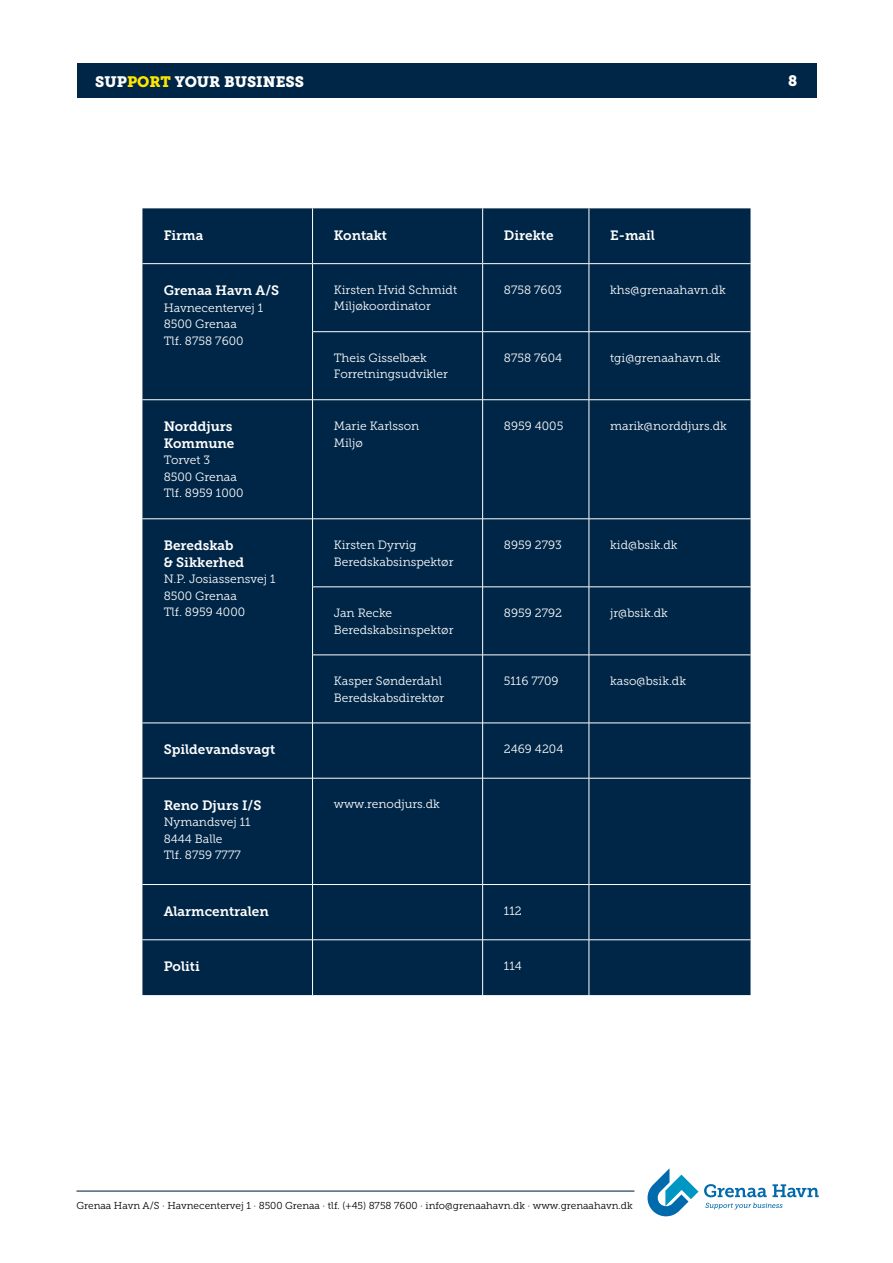
<style>
.page{position:relative;width:893px;height:1263px;background:#fff}
.page>*{position:absolute;margin:0;border:0;box-sizing:border-box;transform-origin:0 0}
.t1{font:15px "Museo Slab 900";color:#fff}
.t2{font:13.5px/16.5px "Museo Slab 700";color:#fff}
.t3{font:12px/16.5px "Museo Slab 300";color:#fff}
.t4{font:10.05px "Museo Slab 300";color:#000}
.s1{color:#ffe600}
</style>
<div class="page">
<hr style="left:77px;top:1190px;width:557px;height:1px;background:#002647">
<div style="left:77px;top:64px;width:739px;height:34px;background:#002647"></div>
<svg style="left:704px;top:1184px;width:115px;height:13px"></svg>
<svg style="left:705px;top:1203px;width:78px;height:6px"></svg>
<svg style="left:647px;top:1168px;width:51px;height:48px"></svg>
<div style="left:142px;top:208px;width:608px;height:787px;background:#002647"></div>
<hr style="left:312px;top:208px;width:1px;height:55px;background:#fff">
<hr style="left:482px;top:208px;width:1px;height:55px;background:#fff">
<hr style="left:142px;top:263px;width:171px;height:1px;background:#fff">
<hr style="left:313px;top:263px;width:170px;height:1px;background:#fff">
<hr style="left:142px;top:399px;width:170px;height:1px;background:#fff">
<hr style="left:313px;top:399px;width:169px;height:1px;background:#fff">
<hr style="left:142px;top:518px;width:170px;height:1px;background:#fff">
<hr style="left:313px;top:518px;width:169px;height:1px;background:#fff">
<hr style="left:589px;top:208px;width:1px;height:55px;background:#fff">
<hr style="left:483px;top:263px;width:106px;height:1px;background:#fff">
<hr style="left:589px;top:263px;width:161px;height:1px;background:#fff">
<hr style="left:483px;top:399px;width:106px;height:1px;background:#fff">
<hr style="left:589px;top:399px;width:161px;height:1px;background:#fff">
<hr style="left:483px;top:518px;width:106px;height:1px;background:#fff">
<hr style="left:589px;top:518px;width:161px;height:1px;background:#fff">
<hr style="left:142px;top:722px;width:170px;height:1px;background:#fff">
<hr style="left:313px;top:722px;width:169px;height:1px;background:#fff">
<hr style="left:483px;top:722px;width:106px;height:1px;background:#fff">
<hr style="left:589px;top:722px;width:161px;height:1px;background:#fff">
<hr style="left:142px;top:778px;width:170px;height:1px;background:#fff">
<hr style="left:313px;top:778px;width:169px;height:1px;background:#fff">
<hr style="left:483px;top:778px;width:106px;height:1px;background:#fff">
<hr style="left:589px;top:778px;width:161px;height:1px;background:#fff">
<hr style="left:142px;top:884px;width:170px;height:1px;background:#fff">
<hr style="left:313px;top:884px;width:169px;height:1px;background:#fff">
<hr style="left:483px;top:884px;width:106px;height:1px;background:#fff">
<hr style="left:589px;top:884px;width:161px;height:1px;background:#fff">
<hr style="left:142px;top:939px;width:170px;height:1px;background:#fff">
<hr style="left:313px;top:939px;width:169px;height:1px;background:#fff">
<hr style="left:483px;top:939px;width:106px;height:1px;background:#fff">
<hr style="left:589px;top:939px;width:161px;height:1px;background:#fff">
<hr style="left:312px;top:264px;width:1px;height:68px;background:#fff">
<hr style="left:482px;top:264px;width:1px;height:68px;background:#fff">
<hr style="left:589px;top:264px;width:1px;height:68px;background:#fff">
<hr style="left:312px;top:331px;width:171px;height:1px;background:#fff">
<hr style="left:312px;top:332px;width:1px;height:68px;background:#fff">
<hr style="left:483px;top:331px;width:106px;height:1px;background:#fff">
<hr style="left:482px;top:332px;width:1px;height:68px;background:#fff">
<hr style="left:589px;top:331px;width:161px;height:1px;background:#fff">
<hr style="left:589px;top:332px;width:1px;height:68px;background:#fff">
<hr style="left:312px;top:400px;width:1px;height:119px;background:#fff">
<hr style="left:482px;top:400px;width:1px;height:119px;background:#fff">
<hr style="left:589px;top:400px;width:1px;height:119px;background:#fff">
<hr style="left:312px;top:519px;width:1px;height:68px;background:#fff">
<hr style="left:482px;top:519px;width:1px;height:68px;background:#fff">
<hr style="left:589px;top:519px;width:1px;height:68px;background:#fff">
<hr style="left:312px;top:587px;width:171px;height:1px;background:#fff">
<hr style="left:312px;top:587px;width:1px;height:68px;background:#fff">
<hr style="left:483px;top:587px;width:106px;height:1px;background:#fff">
<hr style="left:482px;top:587px;width:1px;height:68px;background:#fff">
<hr style="left:589px;top:587px;width:161px;height:1px;background:#fff">
<hr style="left:589px;top:587px;width:1px;height:68px;background:#fff">
<hr style="left:312px;top:655px;width:171px;height:1px;background:#fff">
<hr style="left:312px;top:655px;width:1px;height:68px;background:#fff">
<hr style="left:483px;top:655px;width:106px;height:1px;background:#fff">
<hr style="left:482px;top:655px;width:1px;height:68px;background:#fff">
<hr style="left:589px;top:655px;width:161px;height:1px;background:#fff">
<hr style="left:589px;top:655px;width:1px;height:68px;background:#fff">
<hr style="left:312px;top:723px;width:1px;height:55px;background:#fff">
<hr style="left:482px;top:723px;width:1px;height:55px;background:#fff">
<hr style="left:589px;top:723px;width:1px;height:55px;background:#fff">
<hr style="left:312px;top:778px;width:1px;height:106px;background:#fff">
<hr style="left:482px;top:778px;width:1px;height:106px;background:#fff">
<hr style="left:589px;top:778px;width:1px;height:106px;background:#fff">
<hr style="left:312px;top:884px;width:1px;height:56px;background:#fff">
<hr style="left:482px;top:884px;width:1px;height:56px;background:#fff">
<hr style="left:589px;top:884px;width:1px;height:56px;background:#fff">
<hr style="left:312px;top:940px;width:1px;height:55px;background:#fff">
<hr style="left:482px;top:940px;width:1px;height:55px;background:#fff">
<hr style="left:589px;top:940px;width:1px;height:55px;background:#fff">
<p class="t1" style="left:95px;top:73px;width:210px">SUP<span class="s1">PORT</span> YOUR BUSINESS</p>
<p class="t1" style="left:788px;top:72px;width:11px">8</p>
<p class="t2" style="left:164px;top:227px;width:41px">Firma</p>
<p class="t2" style="left:334px;top:227px;width:55px">Kontakt</p>
<p class="t2" style="left:504px;top:227px;width:51px">Direkte</p>
<p class="t2" style="left:610px;top:227px;width:46px">E-mail</p>
<p class="t2" style="left:164px;top:282px;width:117px">Grenaa Havn A/S</p>
<p class="t3" style="left:164px;top:299px;width:101px">Havnecentervej 1<br>8500 Grenaa<br>Tlf. 8758 7600</p>
<p class="t2" style="left:164px;top:418px;width:72px">Norddjurs<br>Kommune</p>
<p class="t3" style="left:164px;top:452px;width:81px">Torvet 3<br>8500 Grenaa<br>Tlf. 8959 1000</p>
<p class="t2" style="left:164px;top:537px;width:82px">Beredskab &amp; Sikkerhed</p>
<p class="t3" style="left:164px;top:571px;width:113px">N.P. Josiassensvej 1<br>8500 Grenaa<br>Tlf. 8959 4000</p>
<p class="t3" style="left:334px;top:282px;width:125px">Kirsten Hvid Schmidt<br>Miljøkoordinator</p>
<p class="t3" style="left:504px;top:282px;width:59px">8758 7603</p>
<p class="t3" style="left:610px;top:282px;width:117px">khs@grenaahavn.dk</p>
<p class="t3" style="left:334px;top:350px;width:116px">Theis Gisselbæk<br>Forretningsudvikler</p>
<p class="t3" style="left:504px;top:350px;width:60px">8758 7604</p>
<p class="t3" style="left:610px;top:350px;width:112px">tgi@grenaahavn.dk</p>
<p class="t3" style="left:334px;top:418px;width:87px">Marie Karlsson<br>Miljø</p>
<p class="t3" style="left:504px;top:418px;width:61px">8959 4005</p>
<p class="t3" style="left:610px;top:418px;width:118px">marik@norddjurs.dk</p>
<p class="t3" style="left:334px;top:537px;width:121px">Kirsten Dyrvig<br>Beredskabsinspektør</p>
<p class="t3" style="left:504px;top:537px;width:60px">8959 2793</p>
<p class="t3" style="left:610px;top:537px;width:69px">kid@bsik.dk</p>
<p class="t3" style="left:334px;top:605px;width:121px">Jan Recke<br>Beredskabsinspektør</p>
<p class="t3" style="left:504px;top:605px;width:60px">8959 2792</p>
<p class="t3" style="left:610px;top:605px;width:59px">jr@bsik.dk</p>
<p class="t3" style="left:334px;top:673px;width:112px">Kasper Sønderdahl<br>Beredskabsdirektør</p>
<p class="t3" style="left:504px;top:673px;width:56px">5116 7709</p>
<p class="t3" style="left:610px;top:673px;width:77px">kaso@bsik.dk</p>
<p class="t2" style="left:164px;top:741px;width:113px">Spildevandsvagt</p>
<p class="t3" style="left:504px;top:741px;width:61px">2469 4204</p>
<p class="t2" style="left:164px;top:797px;width:99px">Reno Djurs I/S</p>
<p class="t3" style="left:164px;top:814px;width:88px">Nymandsvej 11<br>8444 Balle<br>Tlf. 8759 7777</p>
<p class="t3" style="left:334px;top:796px;width:108px">www.renodjurs.dk</p>
<p class="t2" style="left:164px;top:903px;width:107px">Alarmcentralen</p>
<p class="t3" style="left:504px;top:902px;width:19px">112</p>
<p class="t2" style="left:164px;top:958px;width:38px">Politi</p>
<p class="t3" style="left:504px;top:958px;width:19px">114</p>
<p class="t4" style="left:77px;top:1200px;width:558px">Grenaa Havn A/S · Havnecentervej 1 · 8500 Grenaa · tlf. (+45) 8758 7600 · info@grenaahavn.dk · www.grenaahavn.dk</p>
</div>
